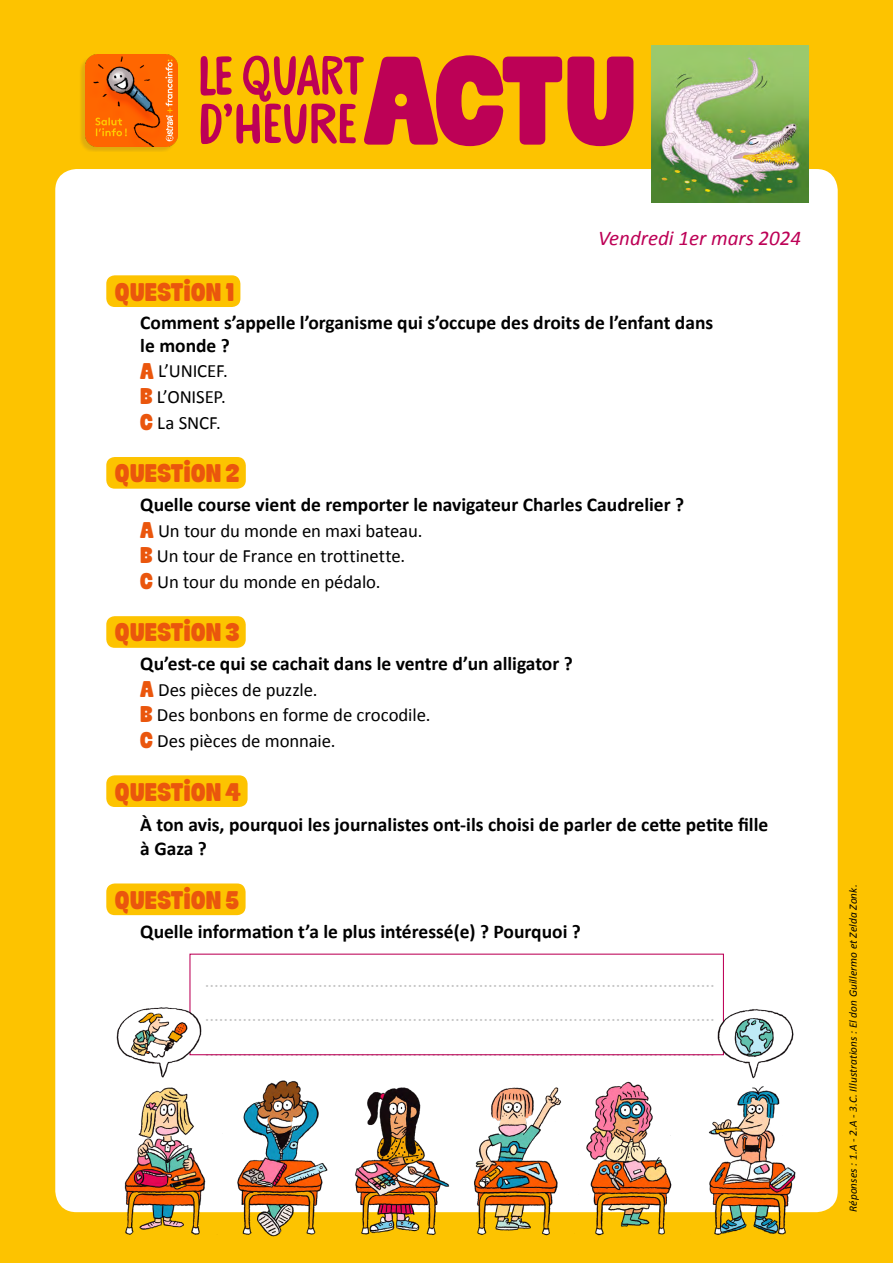
<style>
.page{position:relative;width:893px;height:1263px;background:#fdc300}
.page>*{position:absolute;margin:0;border:0;box-sizing:border-box;transform-origin:0 0}
.t1{font:103.5px "Bangel Black Rounded";color:#bd0156}
.t2{font:21px "Bangel Black Rounded";letter-spacing:.02em;color:#ea560d}
.t3{font:italic 21px "Calibri";color:#bd0156}
.t4{font:700 19.5px/22.5px "Calibri";color:#000}
.t5{font:18.75px/34.5px "Calibri";color:#c6c6c6;text-align:justify}
.t6{font:18.75px/25.5px "Calibri";letter-spacing:-.005em;color:#000}
.t7{font:italic 11.25px "Calibri";letter-spacing:.01em;color:#000}
.s1{font-family:"Bangel Black Rounded";color:#ea560d}
</style>
<div class="page">
<div style="left:55px;top:169px;width:783px;height:1043px;background:#fff;border-radius:21px"></div>
<div style="left:106px;top:275px;width:134px;height:32px;background:#fdc300;border-radius:9px"></div>
<div style="left:106px;top:457px;width:140px;height:32px;background:#fdc300;border-radius:9px"></div>
<div style="left:106px;top:616px;width:140px;height:32px;background:#fdc300;border-radius:9px"></div>
<div style="left:106px;top:775px;width:142px;height:32px;background:#fdc300;border-radius:9px"></div>
<div style="left:106px;top:883px;width:140px;height:32px;background:#fdc300;border-radius:9px"></div>
<div style="left:79px;top:55px;width:97px;height:97px;background:#876d38;opacity:.25"></div>
<img style="left:85px;top:54px;width:92px;height:92px">
<svg style="left:201px;top:55px;width:163px;height:89px"></svg>
<div style="left:189px;top:954px;width:535px;height:101px;border:1px solid #bd0156"></div>
<img style="left:113px;top:1080px;width:689px;height:157px">
<img style="left:698px;top:992px;width:104px;height:98px">
<img style="left:113px;top:992px;width:101px;height:93px">
<img style="left:652px;top:46px;width:157px;height:157px">
<h1 class="t1" style="left:363px;top:28px;width:274px">ACTU</h1>
<p class="t3" style="left:598px;top:224px;width:204px">Vendredi 1er mars 2024</p>
<p class="t2" style="left:115px;top:277px;width:121px">QUESTION 1</p>
<p class="t4" style="left:140px;top:312px;width:574px">Comment s’appelle l’organisme qui s’occupe des droits de l’enfant dans le monde ?</p>
<p class="t6" style="left:140px;top:359px;width:89px;text-align:justify"><span class="s1">A</span> L’UNICEF.<br><span class="s1">B</span> L’ONISEP.<br><span class="s1">C</span> La SNCF.</p>
<p class="t2" style="left:115px;top:458px;width:126px">QUESTION 2</p>
<p class="t4" style="left:140px;top:493px;width:545px">Quelle course vient de remporter le navigateur Charles Caudrelier ?</p>
<p class="t6" style="left:140px;top:518px;width:284px"><span class="s1">A</span> Un tour du monde en maxi bateau.<br><span class="s1">B</span> Un tour de France en trottinette.<br><span class="s1">C</span> Un tour du monde en pédalo.</p>
<p class="t2" style="left:115px;top:618px;width:126px">QUESTION 3</p>
<p class="t4" style="left:140px;top:652px;width:434px">Qu’est-ce qui se cachait dans le ventre d’un alligator ?</p>
<p class="t6" style="left:140px;top:677px;width:292px"><span class="s1">A</span> Des pièces de puzzle.<br><span class="s1">B</span> Des bonbons en forme de crocodile.<br><span class="s1">C</span> Des pièces de monnaie.</p>
<p class="t2" style="left:115px;top:777px;width:128px">QUESTION 4</p>
<p class="t4" style="left:140px;top:812px;width:629px;line-height:24px">À ton avis, pourquoi les journalistes ont-ils choisi de parler de cette petite fille à Gaza ?</p>
<p class="t2" style="left:115px;top:885px;width:126px">QUESTION 5</p>
<p class="t4" style="left:140px;top:920px;width:442px">Quelle information t’a le plus intéressé(e) ? Pourquoi ?</p>
<p class="t5" style="left:205px;top:963px;width:512px">............................................................................................................ ............................................................................................................ ............................................................................................................</p>
<p class="t7" style="left:845px;top:1212px;width:329px;rotate:-90deg">Réponses : 1.A - 2.A - 3.C. Illustrations : El don Guillermo et Zelda Zonk.</p>
</div>
